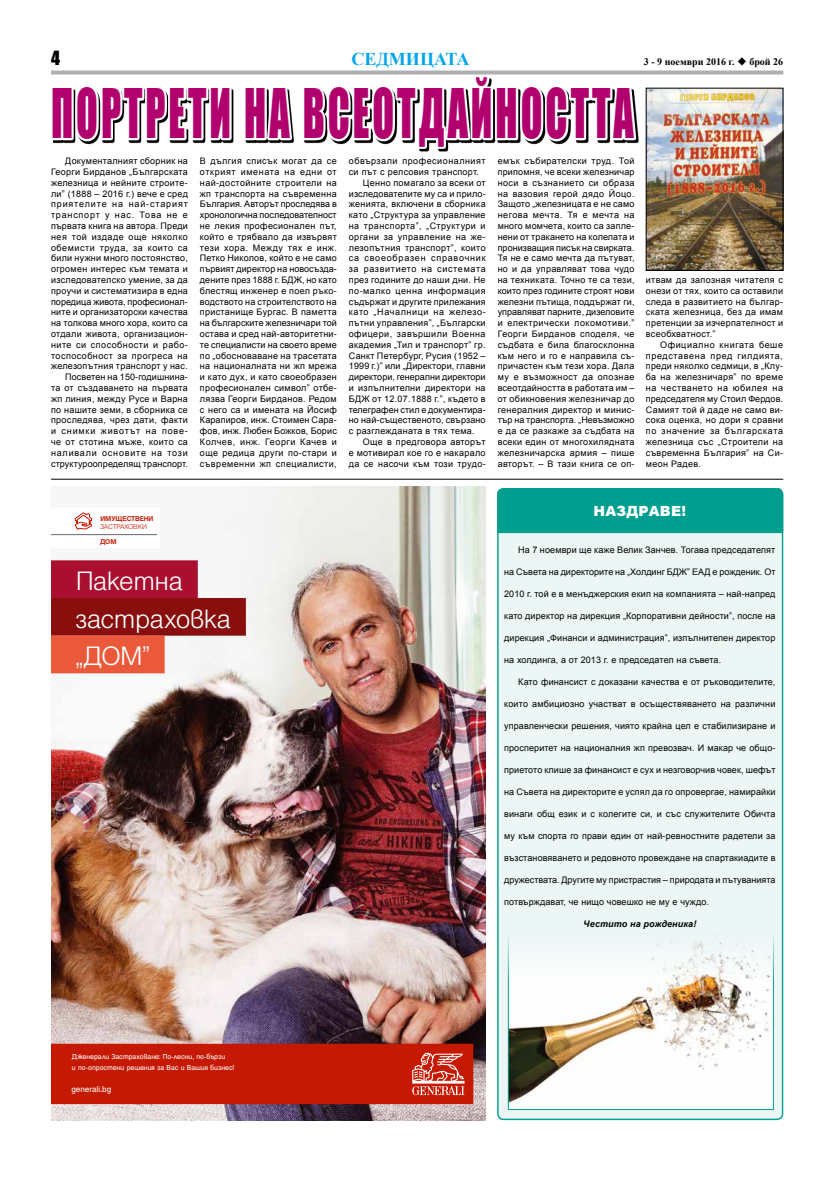
<style>
.page{position:relative;width:823px;height:1191px;background:#fff}
.page>*{position:absolute;margin:0;border:0;box-sizing:border-box;transform-origin:0 0}
.t1{font:62.7px "Impact";letter-spacing:.075em;color:#b1006e;scale:.64 1}
.t2{font:300 28.8px/37.7px "Helen Bg";letter-spacing:-.015em;color:#fff}
.t3{font:700 18px "Times New Roman";color:#00a6eb}
.t4{font:18px "Impact";color:#000}
.t5{font:900 14px "Arial";letter-spacing:.015em;color:#fff}
.t6{font:700 10px "Times New Roman";color:#000}
.t7{font:9.1px "Helen Bg";letter-spacing:-.01em;color:#fff}
.t8{font:9px/10.8px "Arial";letter-spacing:.02em;color:#000;text-align:justify}
.t9{font:9px "Arial";color:#000}
.t10{font:9px "Arial";letter-spacing:.055em;color:#000}
.t11{font:9px "Arial";letter-spacing:.05em;color:#000}
.t12{font:9px "Arial";letter-spacing:.04em;color:#000}
.t13{font:9px "Arial";letter-spacing:.09em;color:#000}
.t14{font:9px "Arial";letter-spacing:.075em;color:#000}
.t15{font:9px "Arial";letter-spacing:.07em;color:#000}
.t16{font:italic 700 9px "Arial";letter-spacing:.015em;color:#000}
.t17{font:7.8px/11.1px "Helen Bg";letter-spacing:-.005em;color:#fff}
.t18{font:700 7.6px "Helen Bg";letter-spacing:-.01em;color:#c61903}
.t19{font:300 7.6px "Helen Bg";letter-spacing:-.025em;color:#c61903}
</style>
<div class="page">
<svg style="left:51px;top:70px;width:731px;height:4px"></svg>
<svg style="left:51px;top:71px;width:182px;height:74px"></svg>
<svg style="left:241px;top:70px;width:53px;height:72px"></svg>
<svg style="left:300px;top:70px;width:338px;height:82px"></svg>
<img style="left:51px;top:487px;width:434px;height:633px">
<div style="left:51px;top:508px;width:108px;height:26px;background:#fff"></div>
<svg style="left:74px;top:512px;width:18px;height:18px"></svg>
<div style="left:51px;top:535px;width:108px;height:13px;background:#fff"></div>
<hr style="left:51px;top:534px;width:106px;height:1px;background:#68676c">
<div style="left:51px;top:1044px;width:421px;height:59px;background:#c61903"></div>
<div style="left:51px;top:560px;width:147px;height:38px;background:#aa0f30"></div>
<div style="left:51px;top:598px;width:195px;height:37px;background:#890f0e"></div>
<div style="left:51px;top:635px;width:113px;height:38px;background:#ea593a"></div>
<hr style="left:51px;top:479px;width:731px;height:1px;background:#000">
<img style="left:647px;top:90px;width:133px;height:179px">
<div style="left:645px;top:88px;width:137px;height:183px;border:1px solid #000"></div>
<div style="left:497px;top:489px;width:285px;height:630px;background:#ecf6f5;border-radius:6px"></div>
<div style="left:497px;top:488px;width:286px;height:46px;background:#009e8f"></div>
<img style="left:510px;top:941px;width:261px;height:166px">
<h3 class="t4" style="left:51px;top:44px;width:10px">4</h3>
<h3 class="t3" style="left:351px;top:46px;width:119px">СЕДМИЦАТА</h3>
<p class="t6" style="left:643px;top:55px;width:141px">3 - 9 ноември 2016 г. ◆ брой 26</p>
<h1 class="t1" style="left:51px;top:65px;width:911px">ПОРТРЕТИ НА ВСЕОТДАЙНОСТТА</h1>
<p class="t8" style="left:51px;top:156px;width:138px;text-align:right">Документалният сборник на<br>Георги Бирданов „Българската железница и нейните строите&shy;ли” (1888 – 2016 г.) вече е сред приятелите на най-старият транспорт у нас. Това не е първата книга на автора. Преди нея той издаде още няколко обемисти труда, за които са били нужни много постоянство, огромен интерес към темата и изследователско умение, за да проучи и систематизира в една поредица живота, професионал&shy;ните и организаторски качества на толкова много хора, които са отдали живота, организацион&shy;ните си способности и рабо&shy;тоспособност за прогреса на железопътния транспорт у нас.<br>Посветен на 150-годишнина-<br>та от създаването на първата жп линия, между Русе и Варна по нашите земи, в сборника се проследява, чрез дати, факти и снимки животът на пове&shy;че от стотина мъже, които са наливали основите на този структуроопределящ транспорт.</p>
<p class="t8" style="left:200px;top:156px;width:138px">В дългия списък могат да се открият имената на едни от най-достойните строители на жп транспорта на съвременна България. Авторът проследява в хронологична последователност не лекия професионален път, който е трябвало да извървят тези хора. Между тях е инж.<br>Петко Николов, който е не само първият директор на новосъзда&shy;дените през 1888 г. БДЖ, но като блестящ инженер е поел ръко&shy;водството на строителството на пристанище Бургас. В паметта на българските железничари той остава и сред най-авторитетни&shy;те специалисти на своето време по „обосноваване на трасетата на националната ни жп мрежа и като дух, и като своеобразен професионален символ” отбе&shy;лязва Георги Бирданов. Редом с него са и имената на Йосиф Карапиров, инж. Стоимен Сара&shy;фов, инж. Любен Божков, Борис Колчев, инж. Георги Качев и още редица други по-стари и съвременни жп специалисти,</p>
<p class="t10" style="left:348px;top:155px;width:138px">обвързали професионалният</p>
<p class="t8" style="left:497px;top:156px;width:138px">емък събирателски труд. Той припомня, че всеки железничар носи в съзнанието си образа на вазовия герой дядо Йоцо.<br>Защото „железницата е не само негова мечта. Тя е мечта на много момчета, които са запле&shy;нени от тракането на колелата и пронизващия писък на свирката.<br>Тя не е само мечта да пътуват, но и да управляват това чудо на техниката. Точно те са тези, които през годините строят нови железни пътища, поддържат ги, управляват парните, дизеловите и електрически локомотиви.” Георги Бирданов споделя, че съдбата е била благосклонна към него и го е направила съ&shy;причастен към тези хора. Дала му е възможност да опознае всеотдайността в работата им – от обикновения железничар до генералния директор и минис&shy;тър на транспорта. „Невъзможно е да се разкаже за съдбата на всеки един от многохилядната железничарска армия – пише авторът. – В тази книга се оп-</p>
<p class="t8" style="left:348px;top:166px;width:132px">си път с релсовия транспорт.</p>
<p class="t8" style="left:363px;top:177px;width:124px">Ценно помагало за всеки от</p>
<p class="t8" style="left:348px;top:188px;width:138px">изследователите му са и прило-</p>
<p class="t8" style="left:348px;top:199px;width:138px">женията, включени в сборника</p>
<p class="t8" style="left:348px;top:210px;width:138px">като „Структура за управление</p>
<p class="t11" style="left:348px;top:220px;width:138px">на транспорта”, „Структури и</p>
<p class="t11" style="left:348px;top:231px;width:138px">органи за управление на же-</p>
<p class="t12" style="left:348px;top:241px;width:138px">лезопътния транспорт”, които</p>
<p class="t13" style="left:348px;top:252px;width:138px">са своеобразен справочник</p>
<p class="t14" style="left:348px;top:263px;width:138px">за развитието на системата</p>
<p class="t8" style="left:348px;top:274px;width:138px">през годините до наши дни. Не</p>
<p class="t10" style="left:348px;top:285px;width:138px">по-малко ценна информация</p>
<p class="t8" style="left:348px;top:296px;width:138px">съдържат и другите прилежания</p>
<p class="t15" style="left:348px;top:306px;width:138px">като „Началници на железо-</p>
<p class="t8" style="left:348px;top:318px;width:138px">пътни управления”, „Български</p>
<p class="t10" style="left:348px;top:328px;width:138px">офицери, завършили Военна</p>
<p class="t8" style="left:348px;top:339px;width:138px">академия „Тил и транспорт” гр.</p>
<p class="t8" style="left:348px;top:350px;width:138px">Санкт Петербург, Русия (1952 –</p>
<p class="t8" style="left:348px;top:361px;width:138px">1999 г.)” или „Директори, главни</p>
<p class="t9" style="left:348px;top:371px;width:138px">директори, генерални директори</p>
<p class="t8" style="left:348px;top:382px;width:138px">и изпълнителни директори на</p>
<p class="t8" style="left:348px;top:393px;width:138px">БДЖ от 12.07.1888 г.”, където в</p>
<p class="t8" style="left:348px;top:404px;width:138px">телеграфен стил е документира-</p>
<p class="t8" style="left:348px;top:415px;width:138px">но най-същественото, свързано</p>
<p class="t8" style="left:348px;top:426px;width:127px">с разглежданата в тях тема.</p>
<p class="t8" style="left:363px;top:436px;width:124px">Още в предговора авторът</p>
<p class="t8" style="left:348px;top:447px;width:138px">е мотивирал кое го е накарало</p>
<p class="t8" style="left:348px;top:458px;width:138px">да се насочи към този трудо-</p>
<p class="t8" style="left:645px;top:274px;width:139px">итвам да запозная читателя с онези от тях, които са оставили следа в развитието на българ&shy;ската железница, без да имам претенции за изчерпателност и всеобхватност.”</p>
<p class="t8" style="left:645px;top:339px;width:139px;text-indent:14px">Официално книгата беше представена пред гилдията, преди няколко седмици, в „Клу&shy;ба на железничаря” по време на честването на юбилея на председателя му Стоил Фердов.<br>Самият той й даде не само ви&shy;сока оценка, но дори я сравни по значение за българската железница със „Строители на съвременна България” на Си&shy;меон Радев.</p>
<p class="t18" style="left:100px;top:516px;width:54px">ИМУЩЕСТВЕНИ</p>
<p class="t19" style="left:100px;top:523px;width:48px">ЗАСТРАХОВКИ</p>
<p class="t18" style="left:100px;top:538px;width:18px">ДОМ</p>
<h2 class="t2" style="left:76px;top:562px;width:156px">Пакетна застраховка „ДОМ”</h2>
<p class="t17" style="left:72px;top:1051px;width:164px">Дженерали Застраховане: По-лесни, по-бързи<br>и по-опростени решения за Вас и Вашия бизнес!</p>
<p class="t7" style="left:71px;top:1086px;width:41px">generali.bg</p>
<h3 class="t5" style="left:593px;top:500px;width:94px">НАЗДРАВЕ!</h3>
<p class="t8" style="left:518px;top:544px;width:258px">На 7 ноември ще каже Велик Занчев. Тогава председателят</p>
<p class="t8" style="left:504px;top:566px;width:273px">на Съвета на директорите на „Холдинг БДЖ” ЕАД е рожденик. От</p>
<p class="t8" style="left:504px;top:588px;width:272px">2010 г. той е в менъджерския екип на компанията – най-напред</p>
<p class="t8" style="left:504px;top:610px;width:272px">като директор на дирекция „Корпоративни дейности”, после на</p>
<p class="t8" style="left:504px;top:632px;width:272px">дирекция „Финанси и администрация”, изпълнителен директор</p>
<p class="t8" style="left:504px;top:654px;width:218px">на холдинга, а от 2013 г. е председател на съвета.</p>
<p class="t8" style="left:518px;top:676px;width:258px">Като финансист с доказани качества е от ръководителите,</p>
<p class="t8" style="left:504px;top:698px;width:272px">които амбициозно участват в осъществяването на различни</p>
<p class="t8" style="left:504px;top:720px;width:272px">управленчески решения, чиято крайна цел е стабилизиране и</p>
<p class="t8" style="left:504px;top:742px;width:272px">просперитет на националния жп превозвач. И макар че общо-</p>
<p class="t8" style="left:504px;top:764px;width:273px">приетото клише за финансист е сух и незговорчив човек, шефът</p>
<p class="t8" style="left:504px;top:786px;width:272px">на Съвета на директорите е успял да го опровергае, намирайки</p>
<p class="t8" style="left:504px;top:808px;width:273px">винаги общ език и с колегите си, и със служителите Обичта</p>
<p class="t8" style="left:504px;top:830px;width:272px">му към спорта го прави един от най-ревностните радетели за</p>
<p class="t8" style="left:504px;top:852px;width:272px">възстановяването и редовното провеждане на спартакиадите в</p>
<p class="t9" style="left:504px;top:873px;width:272px">дружествата. Другите му пристрастия – природата и пътуванията</p>
<p class="t8" style="left:504px;top:896px;width:206px">потвърждават, че нищо човешко не му е чуждо.</p>
<p class="t16" style="left:583px;top:917px;width:115px">Честито на рожденика!</p>
</div>
